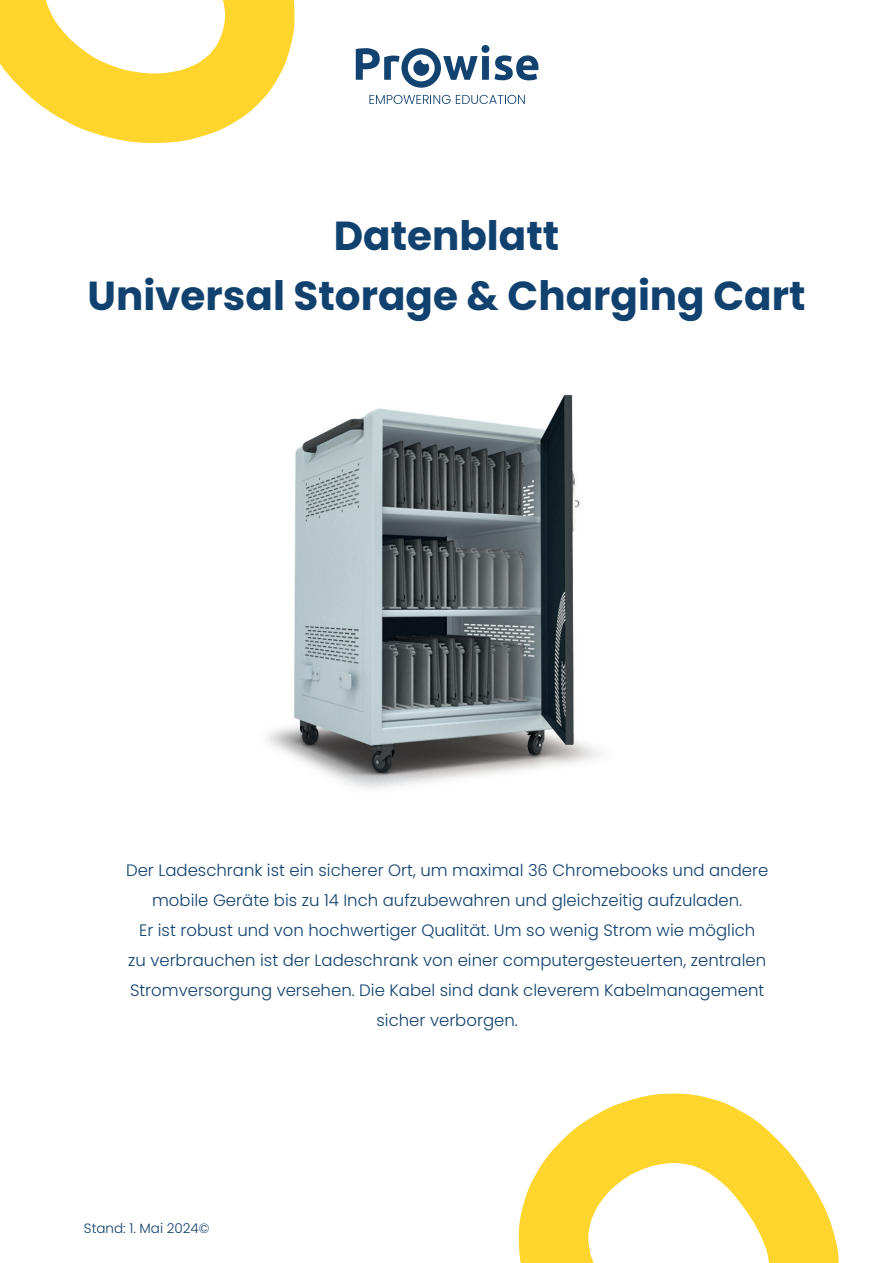
<style>
.page{position:relative;width:893px;height:1263px;background:#fff}
.page>*{position:absolute;margin:0;border:0;box-sizing:border-box;transform-origin:0 0}
.t1{font:700 40.5px/60px "Poppins";color:#11416e;text-align:center}
.t2{font:300 16.5px/30px "Poppins";color:#11416e;text-align:center}
.t3{font:300 13.5px "Poppins";color:#11416e}
</style>
<div class="page">
<svg style="left:356px;top:45px;width:133px;height:43px"></svg>
<svg style="left:495px;top:55px;width:44px;height:25px"></svg>
<svg style="left:369px;top:95px;width:156px;height:9px"></svg>
<svg style="left:0;top:0;width:295px;height:143px"></svg>
<svg style="left:519px;top:1093px;width:320px;height:170px;fill:#fdd52d"></svg>
<img style="left:267px;top:394px;width:333px;height:395px">
<h1 class="t1" style="left:87px;top:206px;width:719px">Datenblatt<br>Universal Storage &amp; Charging Cart</h1>
<p class="t2" style="left:126px;top:856px;width:644px">Der Ladeschrank ist ein sicherer Ort, um maximal 36 Chromebooks und andere mobile Geräte bis zu 14 Inch aufzubewahren und gleichzeitig aufzuladen.<br>Er ist robust und von hochwertiger Qualität. Um so wenig Strom wie möglich<br>zu verbrauchen ist der Ladeschrank von einer computergesteuerten, zentralen Stromversorgung versehen. Die Kabel sind dank cleverem Kabelmanagement sicher verborgen.</p>
<p class="t3" style="left:84px;top:1220px;width:127px">Stand: 1. Mai 2024©</p>
</div>
